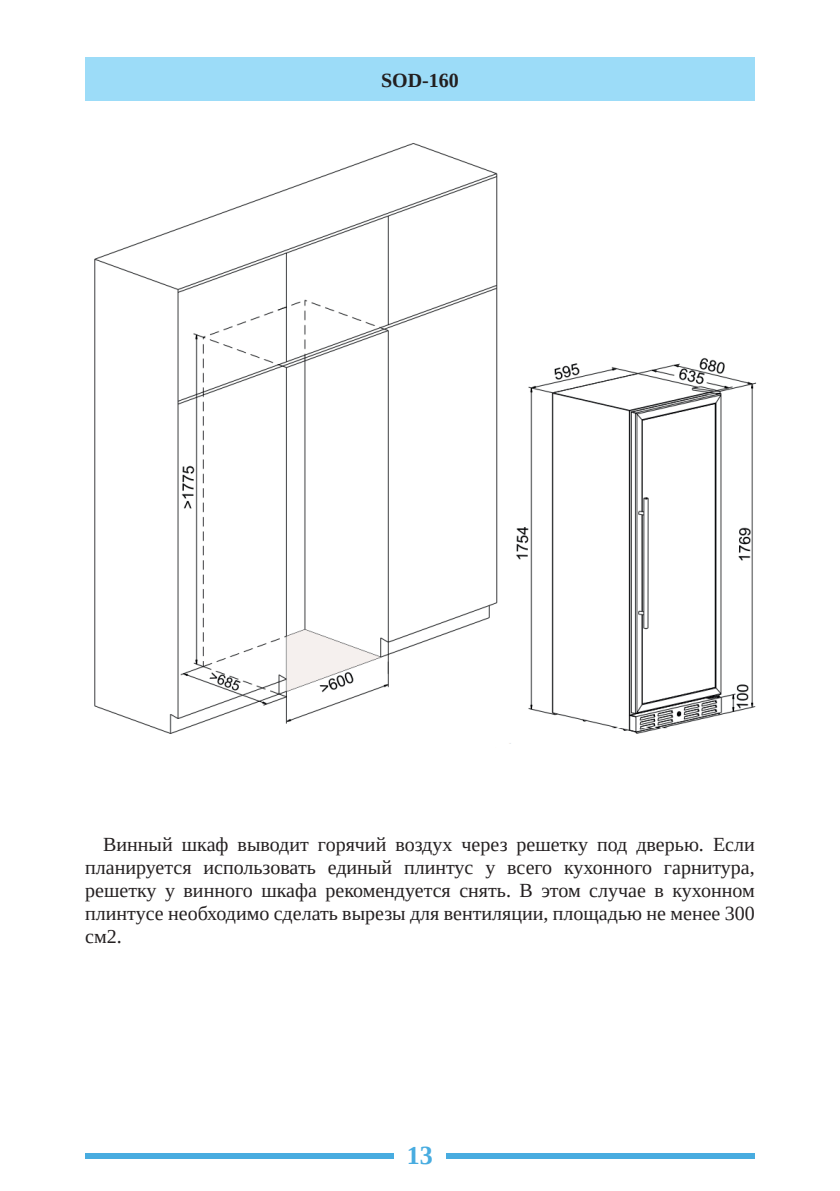
<style>
.page{position:relative;width:840px;height:1191px;background:#fff}
.page>*{position:absolute;margin:0;border:0;box-sizing:border-box;transform-origin:0 0}
.t1{font:700 26px "Liberation Serif";color:#48ace0}
.t2{font:20px/23px "Liberation Serif";color:#231f20;text-align:justify}
.t3{font:700 20px "Liberation Serif";color:#231f20}
</style>
<div class="page">
<div style="left:85px;top:1152px;width:308px;height:6px;background:#48ace0"></div>
<div style="left:446px;top:1152px;width:308px;height:6px;background:#48ace0"></div>
<img style="left:94px;top:143px;width:663px;height:601px">
<div style="left:85px;top:57px;width:669px;height:44px;background:#9cdcf8"></div>
<p class="t3" style="left:381px;top:66px;width:79px">SOD-160</p>
<p class="t2" style="left:85px;top:833px;width:670px;text-indent:18px">Винный шкаф выводит горячий воздух через решетку под дверью. Если планируется использовать единый плинтус у всего кухонного гарнитура, решетку у винного шкафа рекомендуется снять. В этом случае в кухонном плинтусе необходимо сделать вырезы для вентиляции, площадью не менее 300 см2.</p>
<h1 class="t1" style="left:407px;top:1138px;width:27px">13</h1>
</div>
